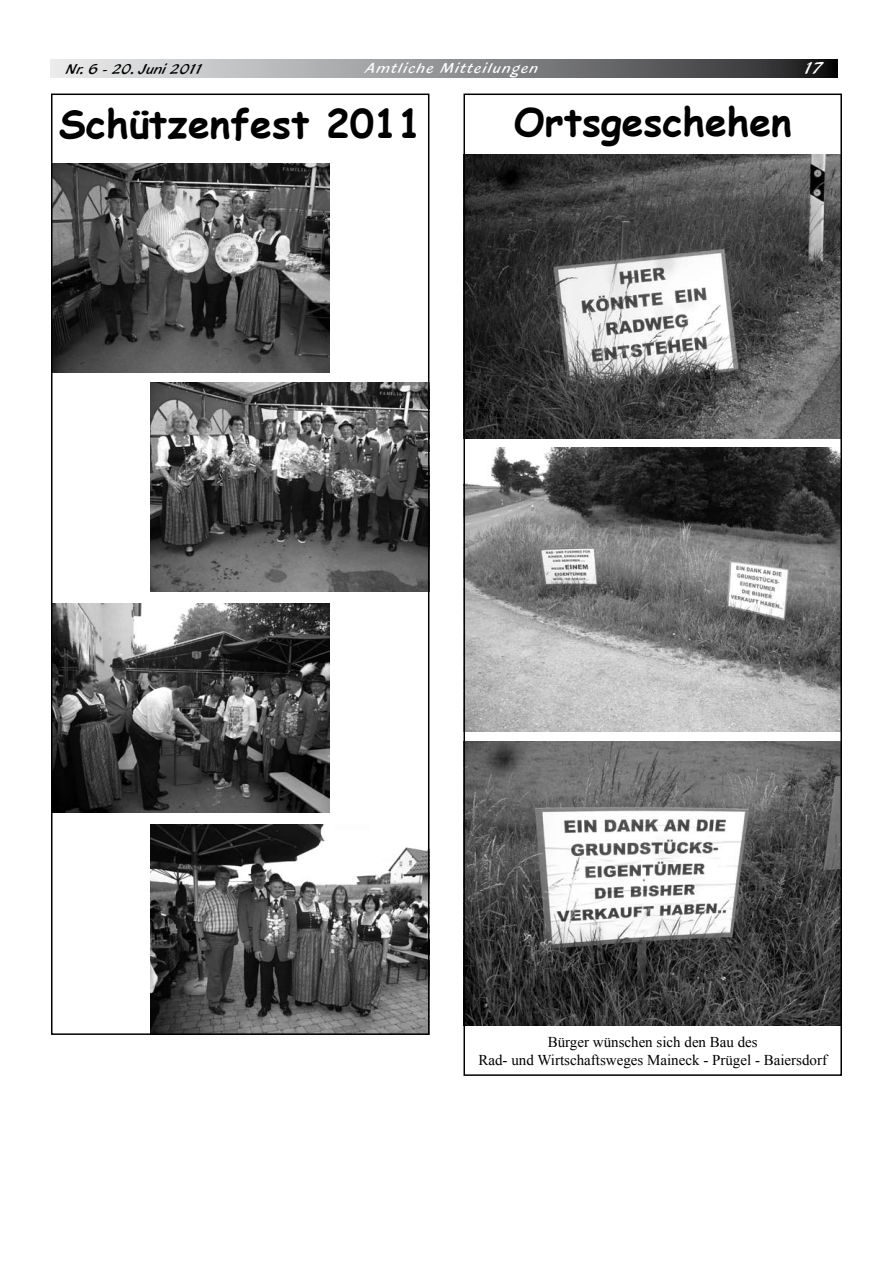
<style>
.page{position:relative;width:893px;height:1263px;background:#fff}
.page>*{position:absolute;margin:0;border:0;box-sizing:border-box;transform-origin:0 0}
.t1{font:700 39px "Comic Sans MS";color:#000}
.t2{font:18px "Blacklight D";color:#fff}
.t3{font:15px/18px "Times New Roman";color:#000;text-align:center}
.t4{font:15px "Blacklight D";letter-spacing:.1em;color:#fff}
.t5{font:15px "Blacklight D";color:#000}
</style>
<div class="page">
<svg style="left:50px;top:60px;width:788px;height:18px;background:#8c8d8e"></svg>
<img style="left:54px;top:163px;width:276px;height:209px">
<img style="left:151px;top:383px;width:275px;height:209px">
<img style="left:54px;top:603px;width:276px;height:209px">
<img style="left:151px;top:825px;width:275px;height:207px">
<img style="left:466px;top:155px;width:373px;height:284px">
<img style="left:466px;top:448px;width:373px;height:284px">
<img style="left:466px;top:741px;width:373px;height:284px">
<div style="left:51px;top:94px;width:378px;height:941px;border:2px solid #000"></div>
<div style="left:463px;top:94px;width:379px;height:982px;border:2px solid #000"></div>
<p class="t5" style="left:67px;top:60px;width:139px">Nr. 6 - 20. Juni 2011</p>
<p class="t4" style="left:366px;top:59px;width:174px">Amtliche Mitteilungen</p>
<p class="t2" style="left:803px;top:57px;width:22px">17</p>
<h1 class="t1" style="left:59px;top:95px;width:364px">Schützenfest 2011</h1>
<h1 class="t1" style="left:514px;top:93px;width:279px">Ortsgeschehen</h1>
<p class="t3" style="left:478px;top:1032px;width:350px">Bürger wünschen sich den Bau des<br>Rad- und Wirtschaftsweges Maineck - Prügel - Baiersdorf</p>
</div>
